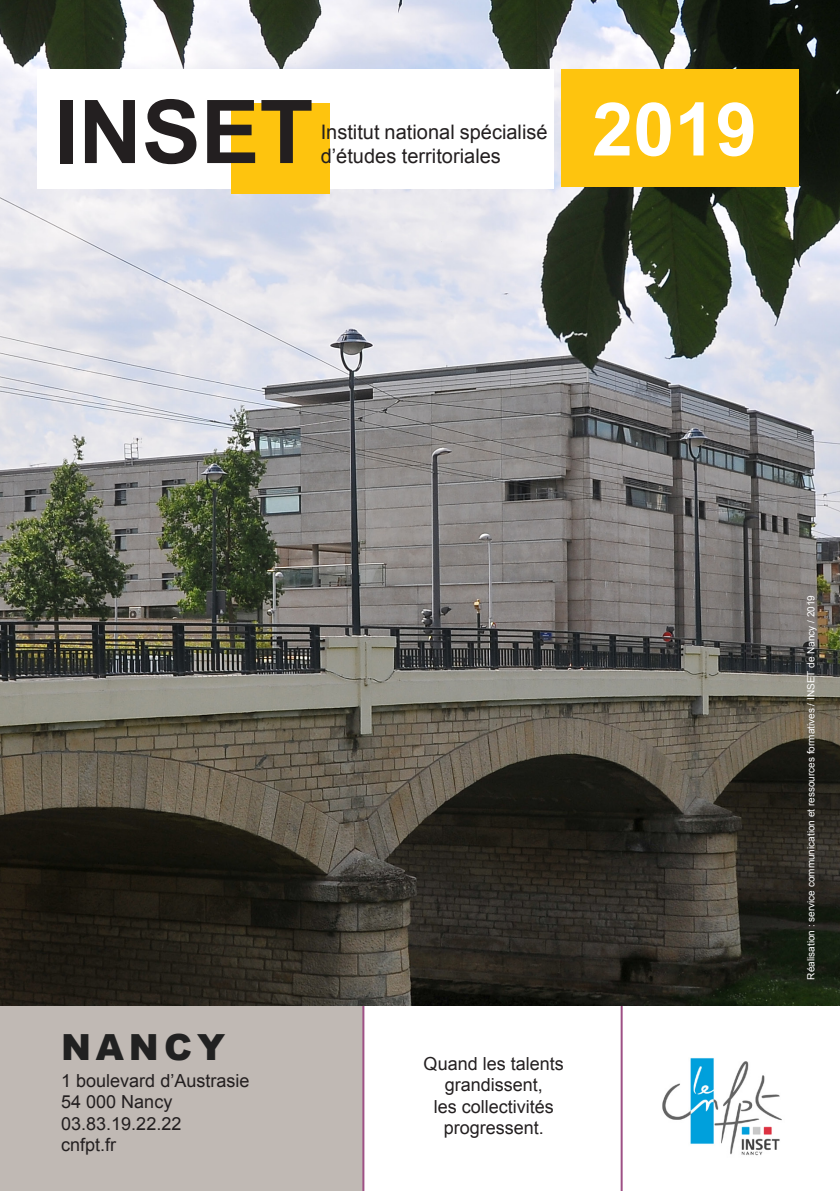
<style>
.page{position:relative;width:840px;height:1191px;background:#fff}
.page>*{position:absolute;margin:0;border:0;box-sizing:border-box;transform-origin:0 0}
.t1{font:700 88px "Arial";color:#231f20}
.t2{font:700 74px "Arial";color:#fff}
.t3{font:900 36px "Arial";letter-spacing:.14em;color:#212121}
.t4{font:20px/24px "Arial";color:#231f20}
.t5{font:18px/21.6px "Arial";color:#231f20;text-align:center}
.t6{font:10px "Arial";color:#fff}
</style>
<div class="page">
<div style="left:0;top:981px;width:363px;height:210px;background:#c0b9b4"></div>
<hr style="left:362px;top:983px;width:2px;height:208px;background:#9e5085">
<hr style="left:620px;top:983px;width:2px;height:208px;background:#9e5085">
<img style="left:0;top:0;width:839px;height:1005px">
<div style="left:37px;top:69px;width:516px;height:120px;background:#fff"></div>
<img style="left:662px;top:1058px;width:120px;height:98px">
<div style="left:231px;top:103px;width:99px;height:91px;background:#fec40e"></div>
<div style="left:560px;top:69px;width:237px;height:118px;background:#fec40e"></div>
<p class="t1" style="left:54px;top:73px;width:261px">INSET</p>
<p class="t4" style="left:320px;top:120px;width:228px">Institut national spécialisé d’études territoriales</p>
<p class="t2" style="left:591px;top:80px;width:166px">2019</p>
<p class="t3" style="left:61px;top:1020px;width:165px">NANCY</p>
<p class="t5" style="left:61px;top:1069px;width:190px;text-align:left">1 boulevard d’Austrasie<br>54 000 Nancy<br>03.83.19.22.22</p>
<p class="t5" style="left:61px;top:1134px;width:57px">cnfpt.fr</p>
<p class="t5" style="left:423px;top:1052px;width:142px">Quand les talents grandissent,</p>
<p class="t5" style="left:433px;top:1095px;width:122px">les collectivités progressent.</p>
<p class="t6" style="left:803px;top:979px;width:386px;rotate:-90deg">Réalisation : service communication et ressources formatives / INSET de Nancy / 2019</p>
</div>
